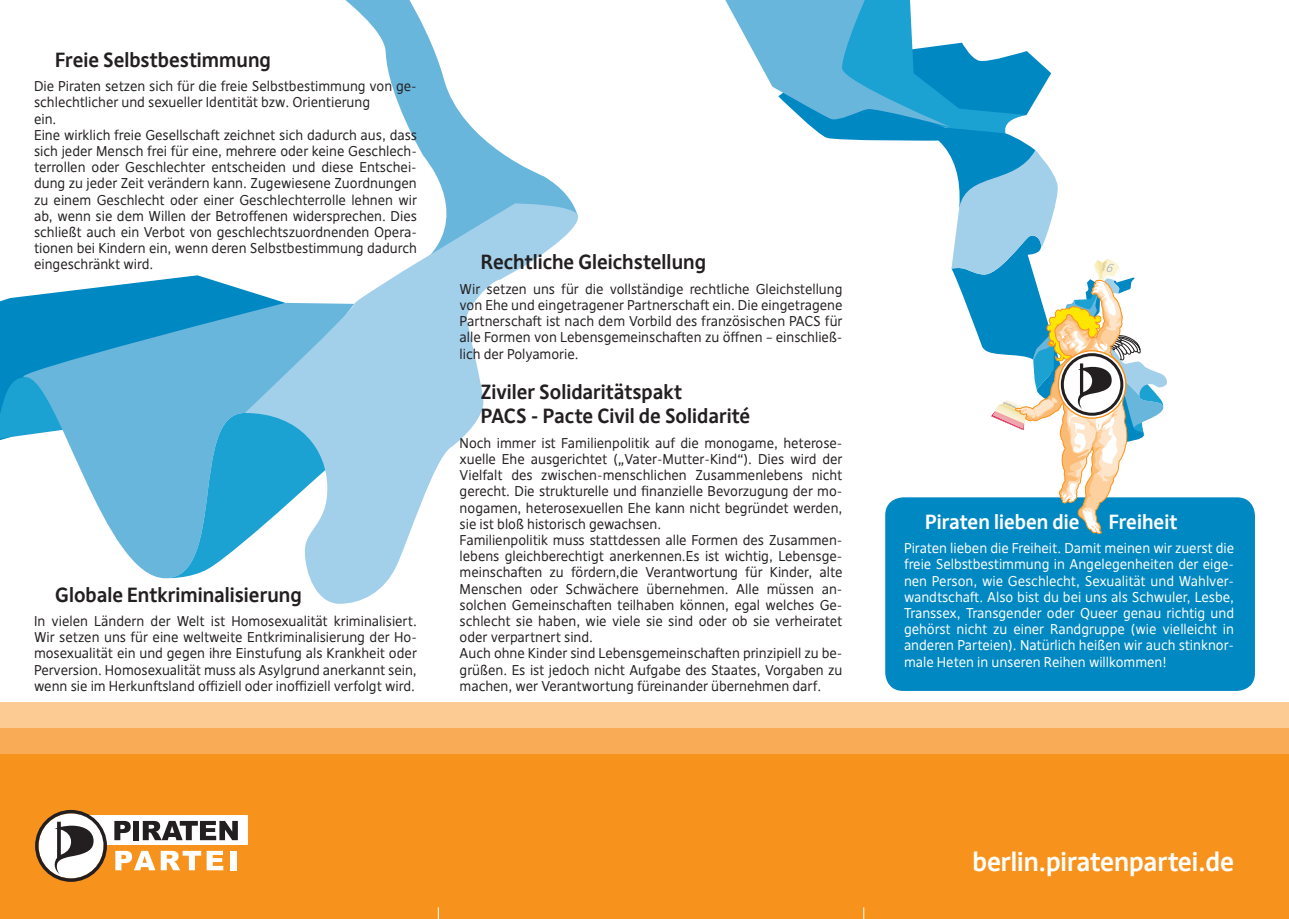
<style>
.page{position:relative;width:1289px;height:919px;background:#fff}
.page>*{position:absolute;margin:0;border:0;box-sizing:border-box;transform-origin:0 0}
.t1{font:700 25.5px "Deja Web";color:#fff}
.t2{font:700 19.5px/24.3px "Deja Web";color:#231f20}
.t3{font:700 19.5px "Deja Web";color:#fff}
.t4{font:13.5px/16.2px "Deja Web";color:#231f20}
.t5{font:13.5px/16.2px "Deja Web";color:#fff;text-align:justify}
</style>
<div class="page">
<div style="left:885px;top:497px;width:369px;height:193px;background:#0088c2;border-radius:18px"></div>
<div style="left:0;top:702px;width:1288px;height:175px;background:#fcca93"></div>
<div style="left:0;top:727px;width:1288px;height:175px;background:#faab55"></div>
<div style="left:0;top:754px;width:1288px;height:164px;background:#f7931d"></div>
<svg style="left:345px;top:0;width:227px;height:203px"></svg>
<svg style="left:0;top:275px;width:245px;height:28px;fill:#0088c2"></svg>
<svg style="left:0;top:303px;width:245px;height:275px;fill:#69b6dd"></svg>
<svg style="left:165px;top:377px;width:80px;height:202px;background:#59b3db"></svg>
<svg style="left:245px;top:203px;width:333px;height:400px"></svg>
<svg style="left:477px;top:0;width:301px;height:127px"></svg>
<svg style="left:778px;top:0;width:388px;height:534px"></svg>
<div style="left:67px;top:815px;width:181px;height:30px;background:#fff"></div>
<svg style="left:114px;top:820px;width:17px;height:20px"></svg>
<div style="left:133px;top:820px;width:6px;height:20px;background:#231f20"></div>
<svg style="left:143px;top:820px;width:95px;height:20px"></svg>
<svg style="left:115px;top:850px;width:40px;height:20px"></svg>
<svg style="left:161px;top:850px;width:40px;height:20px"></svg>
<svg style="left:207px;top:850px;width:16px;height:20px"></svg>
<div style="left:231px;top:850px;width:6px;height:20px;background:#fff"></div>
<svg style="left:35px;top:809px;width:72px;height:72px"></svg>
<h2 class="t2" style="left:55px;top:48px;width:217px">Freie Selbstbestimmung</h2>
<p class="t4" style="left:34px;top:78px;width:384px">Die Piraten setzen sich für die freie Selbstbestimmung von ge&shy;schlechtlicher und sexueller Identität bzw. Orientierung<br>ein.<br>Eine wirklich freie Gesellschaft zeichnet sich dadurch aus, dass sich jeder Mensch frei für eine, mehrere oder keine Geschlech&shy;terrollen oder Geschlechter entscheiden und diese Entschei&shy;dung zu jeder Zeit verändern kann. Zugewiesene Zuordnungen zu einem Geschlecht oder einer Geschlechterrolle lehnen wir ab, wenn sie dem Willen der Betroffenen widersprechen. Dies schließt auch ein Verbot von geschlechtszuordnenden Opera&shy;tionen bei Kindern ein, wenn deren Selbstbestimmung dadurch eingeschränkt wird.</p>
<h2 class="t2" style="left:55px;top:582px;width:248px">Globale Entkriminalisierung</h2>
<p class="t4" style="left:34px;top:613px;width:384px;text-align:justify">In vielen Ländern der Welt ist Homosexualität kriminalisiert.<br>Wir setzen uns für eine weltweite Entkriminalisierung der Ho&shy;mosexualität ein und gegen ihre Einstufung als Krankheit oder Perversion. Homosexualität muss als Asylgrund anerkannt sein, wenn sie im Herkunftsland offiziell oder inoffiziell verfolgt wird.</p>
<h2 class="t2" style="left:481px;top:250px;width:226px">Rechtliche Gleichstellung</h2>
<p class="t4" style="left:459px;top:281px;width:384px;text-align:justify">Wir setzen uns für die vollständige rechtliche Gleichstellung von Ehe und eingetragener Partnerschaft ein. Die eingetragene Partnerschaft ist nach dem Vorbild des französischen PACS für alle Formen von Lebensgemeinschaften zu öffnen – einschließ&shy;lich der Polyamorie.</p>
<h2 class="t2" style="left:481px;top:380px;width:271px">Ziviler Solidaritätspakt<br>PACS - Pacte Civil de Solidarité</h2>
<p class="t4" style="left:459px;top:435px;width:384px">Noch immer ist Familienpolitik auf die monogame, heterose&shy;xuelle Ehe ausgerichtet („Vater-Mutter-Kind“). Dies wird der Vielfalt des zwischen-menschlichen Zusammenlebens nicht gerecht. Die strukturelle und finanzielle Bevorzugung der mo&shy;nogamen, heterosexuellen Ehe kann nicht begründet werden, sie ist bloß historisch gewachsen.<br>Familienpolitik muss stattdessen alle Formen des Zusammen&shy;lebens gleichberechtigt anerkennen.Es ist wichtig, Lebensge&shy;meinschaften zu fördern,die Verantwortung für Kinder, alte Menschen oder Schwächere übernehmen. Alle müssen an&shy;solchen Gemeinschaften teilhaben können, egal welches Ge&shy;schlecht sie haben, wie viele sie sind oder ob sie verheiratet oder verpartnert sind.<br>Auch ohne Kinder sind Lebensgemeinschaften prinzipiell zu be&shy;grüßen. Es ist jedoch nicht Aufgabe des Staates, Vorgaben zu machen, wer Verantwortung füreinander übernehmen darf.</p>
<h2 class="t3" style="left:925px;top:510px;width:156px">Piraten lieben die</h2>
<h2 class="t3" style="left:1108px;top:510px;width:70px">Freiheit</h2>
<p class="t5" style="left:904px;top:540px;width:332px">Piraten lieben die Freiheit. Damit meinen wir zuerst die freie Selbstbestimmung in Angelegenheiten der eige&shy;nen Person, wie Geschlecht, Sexualität und Wahlver&shy;wandtschaft. Also bist du bei uns als Schwuler, Lesbe, Transsex, Transgender oder Queer genau richtig und gehörst nicht zu einer Randgruppe (wie vielleicht in anderen Parteien). Natürlich heißen wir auch stinknor&shy;male Heten in unseren Reihen willkommen!</p>
<h1 class="t1" style="left:972px;top:846px;width:263px">berlin.piratenpartei.de</h1>
</div>
